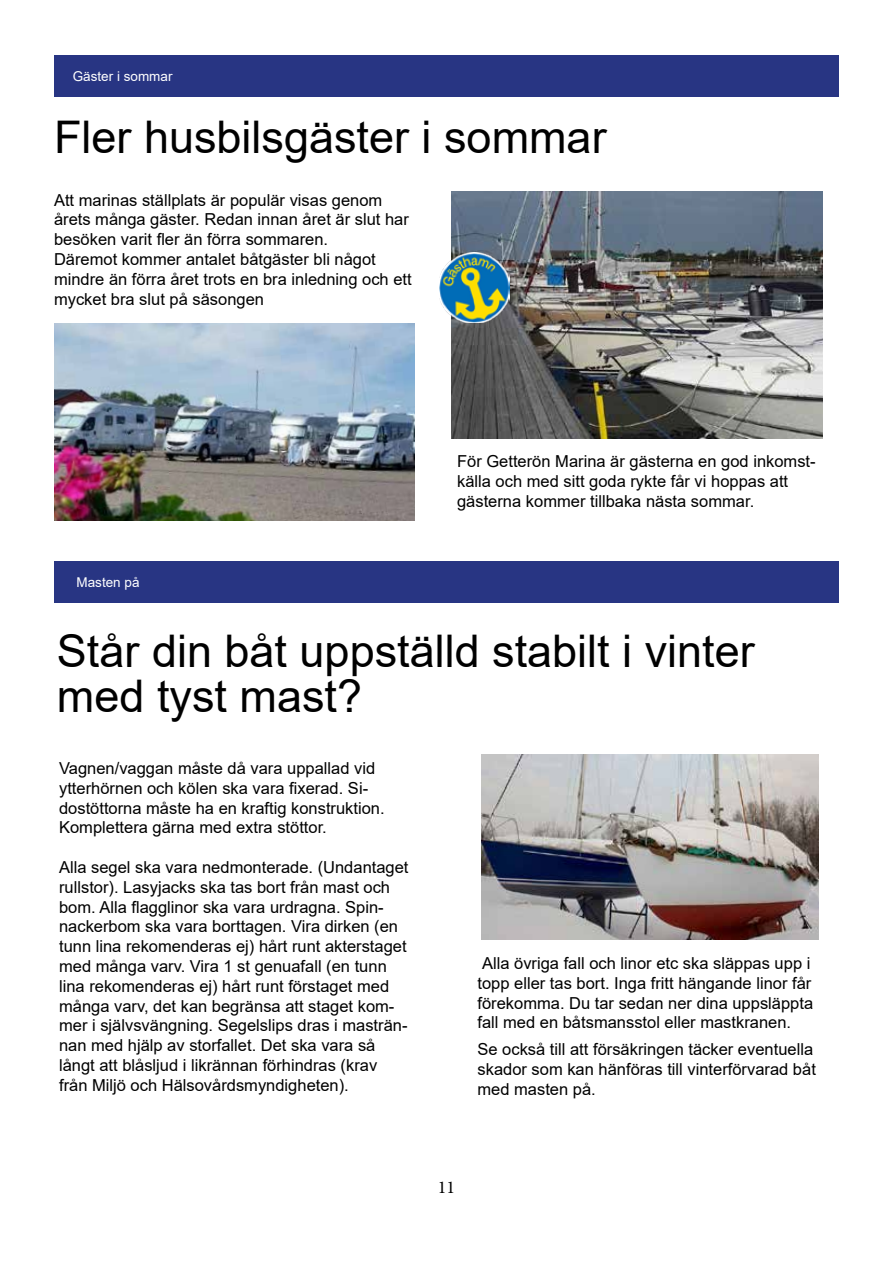
<style>
.page{position:relative;width:893px;height:1263px;background:#fff}
.page>*{position:absolute;margin:0;border:0;box-sizing:border-box;transform-origin:0 0}
.t1{font:45px/45px "Arial";color:#000}
.t2{font:18px "Minion Pro";color:#000}
.t3{font:16.5px/19.8px "Arial";color:#000}
.t4{font:13.5px "Arial";color:#fff}
</style>
<div class="page">
<div style="left:54px;top:55px;width:785px;height:42px;background:#283583"></div>
<img style="left:452px;top:192px;width:371px;height:246px">
<img style="left:439px;top:253px;width:70px;height:70px">
<img style="left:54px;top:323px;width:360px;height:197px">
<div style="left:54px;top:561px;width:785px;height:42px;background:#283583"></div>
<img style="left:482px;top:754px;width:336px;height:185px">
<p class="t4" style="left:73px;top:67px;width:101px">Gäster i sommar</p>
<h1 class="t1" style="left:54px;top:115px;width:554px">Fler husbilsgäster i sommar</h1>
<p class="t3" style="left:54px;top:190px;width:359px">Att marinas ställplats är populär visas genom årets många gäster. Redan innan året är slut har besöken varit fler än förra sommaren.<br>Däremot kommer antalet båtgäster bli något mindre än förra året trots en bra inledning och ett mycket bra slut på säsongen</p>
<p class="t4" style="left:77px;top:573px;width:65px">Masten på</p>
<p class="t3" style="left:457px;top:451px;width:360px">För Getterön Marina är gästerna en god inkomst&shy;källa och med sitt goda rykte får vi hoppas att gästerna kommer tillbaka nästa sommar.</p>
<h1 class="t1" style="left:57px;top:629px;width:699px">Står din båt uppställd stabilt i vinter med tyst mast?</h1>
<p class="t3" style="left:59px;top:758px;width:327px">Vagnen/vaggan måste då vara uppallad vid ytterhörnen och kölen ska vara fixerad. Si&shy;dostöttorna måste ha en kraftig konstruktion.<br>Komplettera gärna med extra stöttor.</p>
<p class="t3" style="left:59px;top:857px;width:351px">Alla segel ska vara nedmonterade. (Undantaget rullstor). Lasyjacks ska tas bort från mast och bom. Alla flagglinor ska vara urdragna. Spin&shy;nackerbom ska vara borttagen. Vira dirken (en tunn lina rekomenderas ej) hårt runt akterstaget med många varv. Vira 1 st genuafall (en tunn lina rekomenderas ej) hårt runt förstaget med många varv, det kan begränsa att staget kom&shy;mer i självsvängning. Segelslips dras i masträn&shy;nan med hjälp av storfallet. Det ska vara så långt att blåsljud i likrännan förhindras (krav från Miljö och Hälsovårdsmyndigheten).</p>
<p class="t3" style="left:477px;top:953px;width:337px">Alla övriga fall och linor etc ska släppas upp i topp eller tas bort. Inga fritt hängande linor får förekomma. Du tar sedan ner dina uppsläppta fall med en båtsmansstol eller mastkranen.</p>
<p class="t3" style="left:477px;top:1039px;width:340px">Se också till att försäkringen täcker eventuella skador som kan hänföras till vinterförvarad båt med masten på.</p>
<p class="t2" style="left:438px;top:1175px;width:19px">11</p>
</div>
